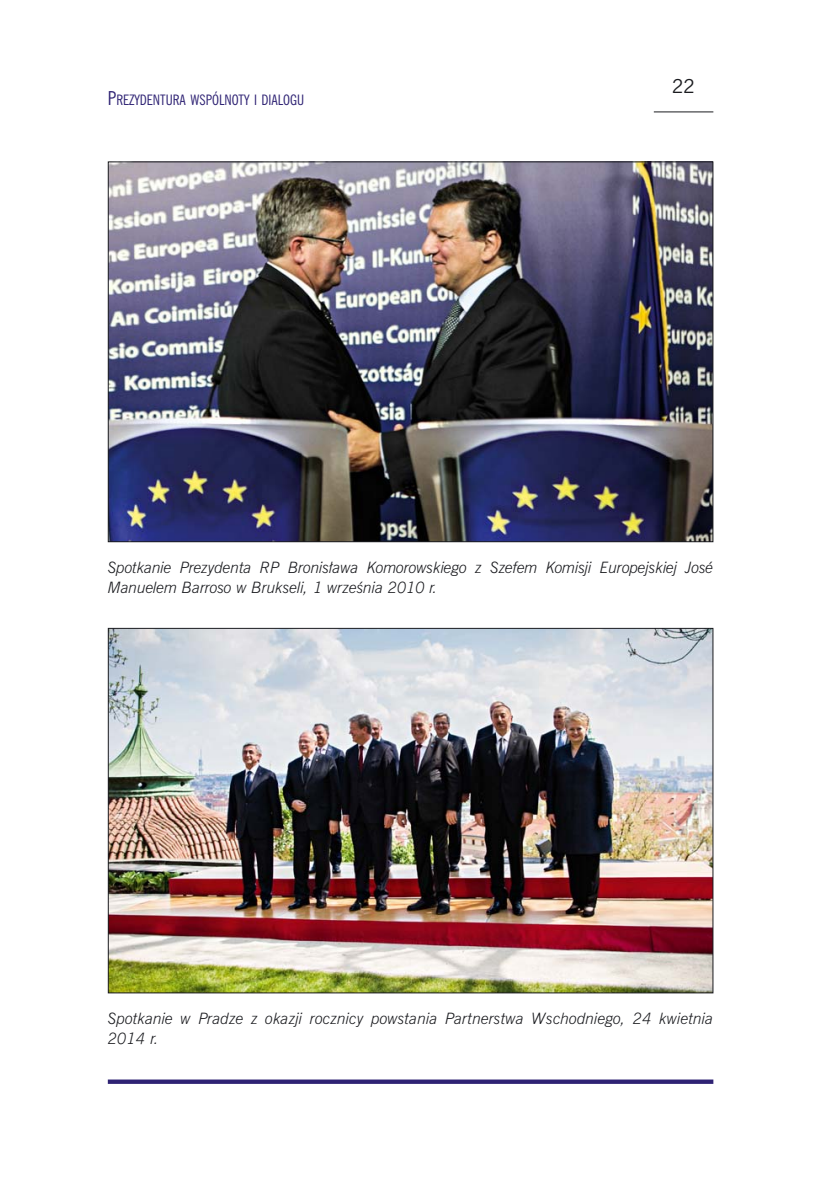
<style>
.page{position:relative;width:819px;height:1191px;background:#fff}
.page>*{position:absolute;margin:0;border:0;box-sizing:border-box;transform-origin:0 0}
.t1{font:19.25px "News Gothic PL";color:#1b1c20}
.t2{font:italic 300 15.75px/20.1px "News Gothic PL";letter-spacing:-.01em;color:#1b1c20}
.t3{font:condensed 14.35px "News Gothic PL";color:#2f2374}
.s1{font-size:19.25px}
</style>
<div class="page">
<img style="left:107px;top:111px;width:607px;height:973px">
<p class="t3" style="left:108px;top:95px;width:198px"><span class="s1">P</span>REZYDENTURA WSPÓLNOTY I DIALOGU</p>
<p class="t1" style="left:672px;top:80px;width:25px">22</p>
<p class="t2" style="left:108px;top:559px;width:607px">Spotkanie Prezydenta RP Bronis∏awa Komorowskiego z Szefem Komisji Europejskiej José<br>Manuelem Barroso w Brukseli, 1 wrzeÊnia 2010 r.</p>
<p class="t2" style="left:108px;top:1010px;width:607px">Spotkanie w Pradze z okazji rocznicy powstania Partnerstwa Wschodniego, 24 kwietnia<br>2014 r.</p>
</div>
